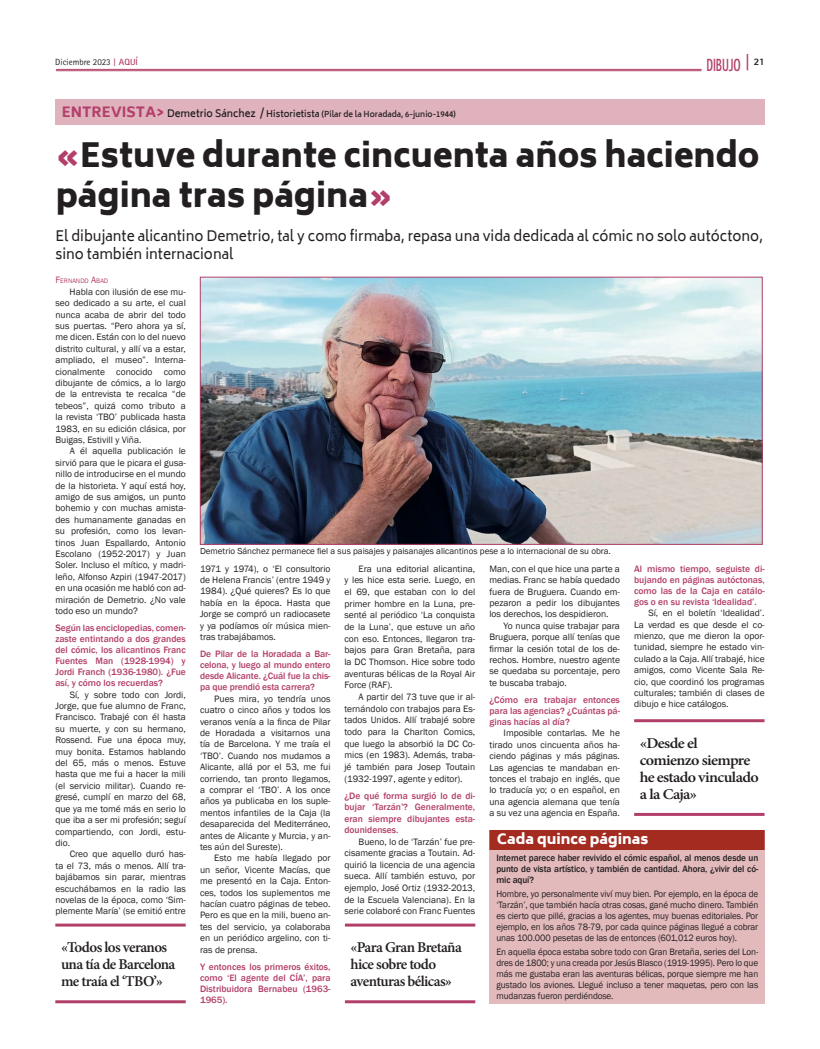
<style>
.page{position:relative;width:820px;height:1049px;background:#fff}
.page>*{position:absolute;margin:0;border:0;box-sizing:border-box;transform-origin:0 0}
.t1{font:900 33px/39.6px "Biryani";color:#231f20}
.t2{font:800 17.6px "Rotis Sans Serif Std";color:#b23f6a;scale:.64 1}
.t3{font:600 15px/17px "Minion Pro";letter-spacing:-.04em;color:#231f20}
.t4{font:600 15px/17px "Minion Pro";letter-spacing:-.04em;color:#231f20;scale:1.07 1}
.t5{font:14px/18px "Biryani";color:#231f20}
.t6{font:900 14px "Biryani";color:#fff}
.t7{font:9.5px/11.4px "Franklin Gothic";color:#231f20;text-align:justify}
.t8{font:500 9.5px/11px "Franklin Gothic";color:#b23f6a;text-align:justify}
.t9{font:9.5px/11px "Franklin Gothic";color:#231f20;text-align:justify;scale:.96 1}
.t10{font:500 9.5px/11px "Franklin Gothic";letter-spacing:-.01em;color:#231f20;text-align:justify;scale:.96 1}
.t11{font:9px "Franklin Gothic";color:#231f20}
.t12{font:9px "Rotis Sans Serif Std";color:#231f20}
.t13{font:600 8px "Biryani";color:#231f20}
.t14{font:6.7px "Franklin Gothic";color:#b23f6a}
.s1{font-family:"Rotis Serif Std";font-weight:700;color:#b23f6a}
.s2{font-weight:700;color:#b23f6a}
.s3{font-size:18.2px}
.s4{font-weight:800;font-size:14px;color:#b23f6a}
.s5{font-size:10px}
.s6{font-size:9px}
.s7{color:#b23f6a}
.s8{font-size:9.5px}
</style>
<div class="page">
<hr style="left:56px;top:69px;width:645px;height:1px;background:#b23f6a">
<hr style="left:56px;top:71px;width:645px;height:1px;background:#b23f6a">
<img style="left:202px;top:279px;width:558px;height:264px">
<div style="left:200px;top:277px;width:562px;height:268px;border:1px solid #b23f6a"></div>
<hr style="left:55px;top:923px;width:131px;height:3px;background:#b23f6a">
<hr style="left:55px;top:1000px;width:131px;height:3px;background:#b23f6a">
<hr style="left:345px;top:923px;width:130px;height:3px;background:#b23f6a">
<hr style="left:345px;top:1000px;width:130px;height:3px;background:#b23f6a">
<hr style="left:634px;top:719px;width:130px;height:3px;background:#b23f6a">
<hr style="left:634px;top:813px;width:130px;height:3px;background:#b23f6a">
<div style="left:55px;top:99px;width:709px;height:26px;background:#dfb2bd"></div>
<div style="left:489px;top:830px;width:275px;height:173px;background:#e3babc"></div>
<div style="left:489px;top:830px;width:275px;height:20px;background:#a32b20"></div>
<p class="t12" style="left:55px;top:57px;width:84px">Diciembre 2023 <span class="s1">|</span> <span class="s2">AQUÍ</span></p>
<h2 class="t2" style="left:690px;top:54px;width:116px">CABECERA <span class="s3">|</span> <sup>xx</sup></h2>
<h2 class="t2" style="left:706px;top:54px;width:93px">DIBUJO <sup>21</sup></h2>
<p class="t13" style="left:62px;top:110px;width:395px"><span class="s4">ENTREVISTA&gt;</span> <span class="s5">Demetrio Sánchez /</span> <span class="s6">Historietista</span> (Pilar de la Horadada, 6-junio-1944)</p>
<h1 class="t1" style="left:56px;top:136px;width:705px"><span class="s7">«</span>Estuve durante cincuenta años haciendo página tras página<span class="s7">»</span></h1>
<h3 class="t5" style="left:55px;top:228px;width:709px">El dibujante alicantino Demetrio, tal y como firmaba, repasa una vida dedicada al cómic no solo autóctono, sino también internacional</h3>
<p class="t14" style="left:55px;top:277px;width:54px"><span class="s8">F</span>ERNANDO <span class="s8">A</span>BAD</p>
<p class="t7" style="left:55px;top:286px;width:132px;text-indent:14px">Habla con ilusión de ese mu&shy;seo dedicado a su arte, el cual nunca acaba de abrir del todo sus puertas. “Pero ahora ya sí, me dicen. Están con lo del nuevo distrito cultural, y allí va a estar, ampliado, el museo”. Interna&shy;cionalmente conocido como dibujante de cómics, a lo largo de la entrevista te recalca “de tebeos”, quizá como tributo a la revista ‘TBO’ publicada hasta 1983, en su edición clásica, por Buigas, Estivill y Viña.</p>
<p class="t7" style="left:55px;top:446px;width:132px;text-indent:14px">A él aquella publicación le sirvió para que le picara el gusa&shy;nillo de introducirse en el mundo de la historieta. Y aquí está hoy, amigo de sus amigos, un punto bohemio y con muchas amista&shy;des humanamente ganadas en su profesión, como los levan&shy;tinos Juan Espallardo, Antonio Escolano (1952-2017) y Juan Soler. Incluso el mítico, y madri&shy;leño, Alfonso Azpiri (1947-2017) en una ocasión me habló con ad&shy;miración de Demetrio. ¿No vale todo eso un mundo?</p>
<p class="t8" style="left:55px;top:623px;width:132px">Según las enciclopedias, comen&shy;zaste entintando a dos grandes del cómic, los alicantinos Franc Fuentes Man (1928-1994) y Jordi Franch (1936-1980). ¿Fue así, y cómo los recuerdas?</p>
<p class="t7" style="left:55px;top:689px;width:132px;text-indent:14px">Sí, y sobre todo con Jordi, Jorge, que fue alumno de Franc, Francisco. Trabajé con él hasta su muerte, y con su hermano, Rossend. Fue una época muy, muy bonita. Estamos hablando del 65, más o menos. Estuve hasta que me fui a hacer la mili (el servicio militar). Cuando re&shy;gresé, cumplí en marzo del 68, que ya me tomé más en serio lo que iba a ser mi profesión; seguí compartiendo, con Jordi, estu&shy;dio.</p>
<p class="t7" style="left:55px;top:849px;width:132px;text-indent:14px">Creo que aquello duró has&shy;ta el 73, más o menos. Allí tra&shy;bajábamos sin parar, mientras escuchábamos en la radio las novelas de la época, como ‘Sim&shy;plemente María’ (se emitió entre</p>
<p class="t11" style="left:200px;top:546px;width:412px">Demetrio Sánchez permanece fiel a sus paisajes y paisanajes alicantinos pese a lo internacional de su obra.</p>
<p class="t7" style="left:200px;top:563px;width:132px">1971 y 1974), o ‘El consultorio de Helena Francis’ (entre 1949 y 1984). ¿Qué quieres? Es lo que había en la época. Hasta que Jorge se compró un radiocasete y ya podíamos oír música mien&shy;tras trabajábamos.</p>
<p class="t8" style="left:200px;top:649px;width:132px">De Pilar de la Horadada a Bar&shy;celona, y luego al mundo entero desde Alicante. ¿Cuál fue la chis&shy;pa que prendió esta carrera?</p>
<p class="t7" style="left:200px;top:693px;width:132px;text-indent:14px">Pues mira, yo tendría unos cuatro o cinco años y todos los veranos venía a la finca de Pilar de Horadada a visitarnos una tía de Barcelona. Y me traía el ‘TBO’. Cuando nos mudamos a Alicante, allá por el 53, me fui corriendo, tan pronto llegamos, a comprar el ‘TBO’. A los once años ya publicaba en los suple&shy;mentos infantiles de la Caja (la desaparecida del Mediterráneo, antes de Alicante y Murcia, y an&shy;tes aún del Sureste).</p>
<p class="t7" style="left:200px;top:853px;width:132px;text-indent:14px">Esto me había llegado por un señor, Vicente Macías, que me presentó en la Caja. Enton&shy;ces, todos los suplementos me hacían cuatro páginas de tebeo.<br>Pero es que en la mili, bueno an&shy;tes del servicio, ya colaboraba en un periódico argelino, con ti&shy;ras de prensa.</p>
<p class="t8" style="left:200px;top:961px;width:132px">Y entonces los primeros éxitos, como ‘El agente del CÍA’, para Distribuidora Bernabeu (1963- 1965).</p>
<p class="t7" style="left:344px;top:563px;width:132px;line-height:11.7px;text-indent:14px">Era una editorial alicantina, y les hice esta serie. Luego, en el 69, que estaban con lo del primer hombre en la Luna, pre&shy;senté al periódico ‘La conquista de la Luna’, que estuve un año con eso. Entonces, llegaron tra&shy;bajos para Gran Bretaña, para la DC Thomson. Hice sobre todo aventuras bélicas de la Royal Air Force (RAF).</p>
<p class="t7" style="left:344px;top:691px;width:132px;line-height:11.7px;text-indent:14px">A partir del 73 tuve que ir al&shy;ternándolo con trabajos para Es&shy;tados Unidos. Allí trabajé sobre todo para la Charlton Comics, que luego la absorbió la DC Co&shy;mics (en 1983). Además, traba&shy;jé también para Josep Toutain (1932-1997, agente y editor).</p>
<p class="t8" style="left:344px;top:790px;width:132px;line-height:11.3px">¿De qué forma surgió lo de di&shy;bujar ‘Tarzán’? Generalmente, eran siempre dibujantes esta&shy;dounidenses.</p>
<p class="t7" style="left:344px;top:836px;width:132px;line-height:11.7px;text-indent:14px">Bueno, lo de ‘Tarzán’ fue pre&shy;cisamente gracias a Toutain. Ad&shy;quirió la licencia de una agencia sueca. Allí también estuvo, por ejemplo, José Ortiz (1932-2013, de la Escuela Valenciana). En la serie colaboré con Franc Fuentes</p>
<p class="t7" style="left:489px;top:563px;width:132px">Man, con el que hice una parte a medias. Franc se había quedado fuera de Bruguera. Cuando em&shy;pezaron a pedir los dibujantes los derechos, los despidieron.</p>
<p class="t7" style="left:489px;top:620px;width:132px;text-indent:14px">Yo nunca quise trabajar para Bruguera, porque allí tenías que firmar la cesión total de los de&shy;rechos. Hombre, nuestro agente se quedaba su porcentaje, pero te buscaba trabajo.</p>
<p class="t8" style="left:489px;top:694px;width:132px">¿Cómo era trabajar entonces para las agencias? ¿Cuántas pá&shy;ginas hacías al día?</p>
<p class="t7" style="left:489px;top:728px;width:132px;text-indent:14px">Imposible contarlas. Me he tirado unos cincuenta años ha&shy;ciendo páginas y más páginas.<br>Las agencias te mandaban en&shy;tonces el trabajo en inglés, que lo traducía yo; o en español, en una agencia alemana que tenía a su vez una agencia en España.</p>
<p class="t8" style="left:634px;top:563px;width:132px">Al mismo tiempo, seguiste di&shy;bujando en páginas autóctonas, como las de la Caja en catálo&shy;gos o en su revista ‘Idealidad’.</p>
<p class="t7" style="left:634px;top:607px;width:132px;text-indent:14px">Sí, en el boletín ‘Idealidad’.<br>La verdad es que desde el co&shy;mienzo, que me dieron la opor&shy;tunidad, siempre he estado vin&shy;culado a la Caja. Allí trabajé, hice amigos, como Vicente Sala Re&shy;cio, que coordinó los programas culturales; también di clases de dibujo e hice catálogos.</p>
<h3 class="t4" style="left:639px;top:734px;width:113px">«Desde el comienzo siempre he estado vinculado a la Caja»</h3>
<h3 class="t6" style="left:497px;top:831px;width:153px">Cada quince páginas</h3>
<p class="t10" style="left:496px;top:853px;width:274px">Internet parece haber revivido el cómic español, al menos desde un punto de vista artístico, y también de cantidad. Ahora, ¿vivir del có&shy;mic aquí?</p>
<p class="t9" style="left:496px;top:889px;width:274px">Hombre, yo personalmente viví muy bien. Por ejemplo, en la época de ‘Tarzán’, que también hacía otras cosas, gané mucho dinero. También es cierto que pillé, gracias a los agentes, muy buenas editoriales. Por ejemplo, en los años 78-79, por cada quince páginas llegué a cobrar unas 100.000 pesetas de las de entonces (601,012 euros hoy).</p>
<p class="t9" style="left:496px;top:946px;width:274px">En aquella época estaba sobre todo con Gran Bretaña, series del Lon&shy;dres de 1800; y una creada por Jesús Blasco (1919-1995). Pero lo que más me gustaba eran las aventuras bélicas, porque siempre me han gustado los aviones. Llegué incluso a tener maquetas, pero con las mudanzas fueron perdiéndose.</p>
<h3 class="t3" style="left:61px;top:939px;width:116px">«Todos los veranos una tía de Barcelona me traía el ‘TBO’»</h3>
<h3 class="t3" style="left:350px;top:939px;width:113px">«Para Gran Bretaña hice sobre todo aventuras bélicas»</h3>
</div>
